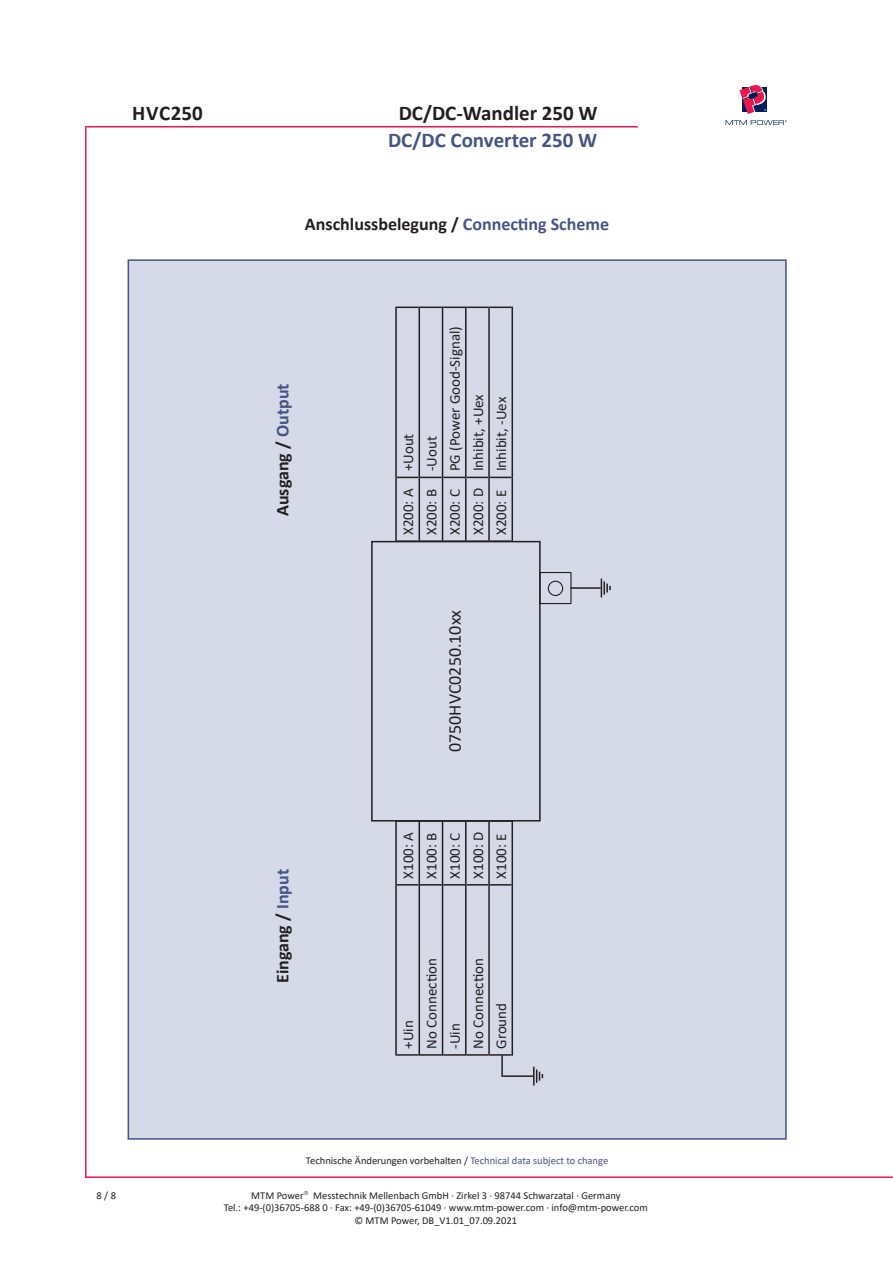
<style>
.page{position:relative;width:893px;height:1263px;background:#fff}
.page>*{position:absolute;margin:0;border:0;box-sizing:border-box;transform-origin:0 0}
.t1{font:700 21px "Calibri";color:#231f20}
.t2{font:700 21px "Calibri";color:#455485}
.t3{font:700 18px "Calibri";color:#231f20}
.t4{font:18px "Calibri";color:#231f20}
.t5{font:15px "Calibri";color:#231f20}
.t6{font:10.5px/12.6px "Calibri";color:#231f20;text-align:center}
.s1{color:#455485}
</style>
<div class="page">
<hr style="left:85px;top:1176px;width:808px;height:2px;background:#ed164b">
<hr style="left:85px;top:127px;width:2px;height:1051px;background:#ed164b">
<hr style="left:85px;top:126px;width:553px;height:1px;background:#ed164b">
<svg style="left:726px;top:85px;width:61px;height:40px"></svg>
<div style="left:128px;top:259px;width:659px;height:881px;background:#d6d9e7;border:2px solid #455485"></div>
<div style="left:371px;top:541px;width:170px;height:280px;border:2px solid #231f20"></div>
<hr style="left:395px;top:885px;width:2px;height:171px;background:#231f20">
<hr style="left:397px;top:1054px;width:22px;height:2px;background:#231f20">
<hr style="left:395px;top:820px;width:2px;height:65px;background:#231f20">
<hr style="left:397px;top:820px;width:22px;height:2px;background:#231f20">
<hr style="left:419px;top:885px;width:1px;height:171px;background:#231f20">
<hr style="left:420px;top:1054px;width:22px;height:2px;background:#231f20">
<hr style="left:419px;top:820px;width:1px;height:65px;background:#231f20">
<hr style="left:420px;top:820px;width:22px;height:2px;background:#231f20">
<hr style="left:442px;top:885px;width:1px;height:171px;background:#231f20">
<hr style="left:443px;top:1054px;width:22px;height:2px;background:#231f20">
<hr style="left:442px;top:820px;width:1px;height:65px;background:#231f20">
<hr style="left:443px;top:820px;width:22px;height:2px;background:#231f20">
<hr style="left:465px;top:885px;width:2px;height:171px;background:#231f20">
<hr style="left:467px;top:1054px;width:21px;height:2px;background:#231f20">
<hr style="left:465px;top:820px;width:2px;height:65px;background:#231f20">
<hr style="left:467px;top:820px;width:21px;height:2px;background:#231f20">
<hr style="left:488px;top:885px;width:2px;height:171px;background:#231f20">
<hr style="left:490px;top:1054px;width:22px;height:2px;background:#231f20">
<hr style="left:488px;top:820px;width:2px;height:65px;background:#231f20">
<svg style="left:397px;top:884px;width:115px;height:1px"></svg>
<hr style="left:490px;top:820px;width:22px;height:2px;background:#231f20">
<hr style="left:512px;top:885px;width:1px;height:171px;background:#231f20">
<hr style="left:512px;top:820px;width:1px;height:65px;background:#231f20">
<hr style="left:395px;top:477px;width:2px;height:65px;background:#231f20">
<hr style="left:397px;top:540px;width:22px;height:2px;background:#231f20">
<hr style="left:395px;top:307px;width:2px;height:170px;background:#231f20">
<hr style="left:419px;top:477px;width:1px;height:65px;background:#231f20">
<hr style="left:420px;top:540px;width:22px;height:2px;background:#231f20">
<hr style="left:419px;top:307px;width:1px;height:170px;background:#231f20">
<hr style="left:442px;top:477px;width:1px;height:65px;background:#231f20">
<hr style="left:443px;top:540px;width:22px;height:2px;background:#231f20">
<hr style="left:442px;top:307px;width:1px;height:170px;background:#231f20">
<hr style="left:465px;top:477px;width:2px;height:65px;background:#231f20">
<hr style="left:467px;top:540px;width:21px;height:2px;background:#231f20">
<hr style="left:465px;top:307px;width:2px;height:170px;background:#231f20">
<hr style="left:488px;top:477px;width:2px;height:65px;background:#231f20">
<hr style="left:490px;top:540px;width:22px;height:2px;background:#231f20">
<hr style="left:488px;top:307px;width:2px;height:170px;background:#231f20">
<svg style="left:397px;top:477px;width:115px;height:1px"></svg>
<svg style="left:397px;top:307px;width:115px;height:1px"></svg>
<hr style="left:512px;top:477px;width:1px;height:65px;background:#231f20">
<hr style="left:512px;top:307px;width:1px;height:170px;background:#231f20">
<hr style="left:501px;top:1055px;width:2px;height:22px;background:#231f20">
<hr style="left:503px;top:1075px;width:30px;height:2px;background:#231f20">
<svg style="left:533px;top:1067px;width:10px;height:18px"></svg>
<div style="left:539px;top:572px;width:33px;height:32px;border:1px solid #231f20"></div>
<div style="left:548px;top:581px;width:15px;height:15px;border:1px solid #231f20;border-radius:50%"></div>
<hr style="left:570px;top:587px;width:31px;height:2px;background:#231f20">
<svg style="left:601px;top:579px;width:10px;height:18px"></svg>
<p class="t1" style="left:132px;top:98px;width:72px">HVC250</p>
<p class="t1" style="left:399px;top:98px;width:200px">DC/DC-Wandler 250 W</p>
<p class="t2" style="left:388px;top:125px;width:211px">DC/DC Converter 250 W</p>
<p class="t3" style="left:305px;top:212px;width:306px">Anschlussbelegung / <span class="s1">Connecting Scheme</span></p>
<p class="t3" style="left:270px;top:516px;width:134px;rotate:-90deg">Ausgang / <span class="s1">Output</span></p>
<p class="t3" style="left:270px;top:983px;width:116px;rotate:-90deg">Eingang / <span class="s1">Input</span></p>
<p class="t5" style="left:398px;top:471px;width:39px;rotate:-90deg">+Uout</p>
<p class="t5" style="left:398px;top:535px;width:48px;rotate:-90deg">X200: A</p>
<p class="t5" style="left:421px;top:471px;width:37px;rotate:-90deg">-Uout</p>
<p class="t5" style="left:421px;top:535px;width:48px;rotate:-90deg">X200: B</p>
<p class="t5" style="left:444px;top:471px;width:147px;rotate:-90deg">PG (Power Good-Signal)</p>
<p class="t5" style="left:444px;top:535px;width:48px;rotate:-90deg">X200: C</p>
<p class="t5" style="left:468px;top:471px;width:79px;rotate:-90deg">Inhibit, +Uex</p>
<p class="t5" style="left:468px;top:535px;width:49px;rotate:-90deg">X200: D</p>
<p class="t5" style="left:491px;top:471px;width:76px;rotate:-90deg">Inhibit, -Uex</p>
<p class="t5" style="left:491px;top:535px;width:47px;rotate:-90deg">X200: E</p>
<p class="t4" style="left:442px;top:752px;width:144px;rotate:-90deg">0750HVC0250.10xx</p>
<p class="t5" style="left:398px;top:879px;width:48px;rotate:-90deg">X100: A</p>
<p class="t5" style="left:421px;top:879px;width:48px;rotate:-90deg">X100: B</p>
<p class="t5" style="left:444px;top:879px;width:48px;rotate:-90deg">X100: C</p>
<p class="t5" style="left:468px;top:879px;width:49px;rotate:-90deg">X100: D</p>
<p class="t5" style="left:491px;top:879px;width:47px;rotate:-90deg">X100: E</p>
<p class="t5" style="left:398px;top:1049px;width:30px;rotate:-90deg">+Uin</p>
<p class="t5" style="left:421px;top:1049px;width:92px;rotate:-90deg">No Connection</p>
<p class="t5" style="left:444px;top:1049px;width:27px;rotate:-90deg">-Uin</p>
<p class="t5" style="left:468px;top:1049px;width:92px;rotate:-90deg">No Connection</p>
<p class="t5" style="left:491px;top:1049px;width:47px;rotate:-90deg">Ground</p>
<p class="t6" style="left:97px;top:1188px;width:21px">8 / 8</p>
<p class="t6" style="left:306px;top:1153px;width:304px">Technische Änderungen vorbehalten / <span class="s1">Technical data subject to change</span></p>
<p class="t6" style="left:224px;top:1188px;width:426px">MTM Power➔ Messtechnik Mellenbach GmbH · Zirkel 3 · 98744 Schwarzatal · Germany<br>Tel.: +49-(0)36705-688 0 · Fax: +49-(0)36705-61049 · www.mtm-power.com · info@mtm-power.com © MTM Power, DB_V1.01_07.09.2021</p>
</div>
